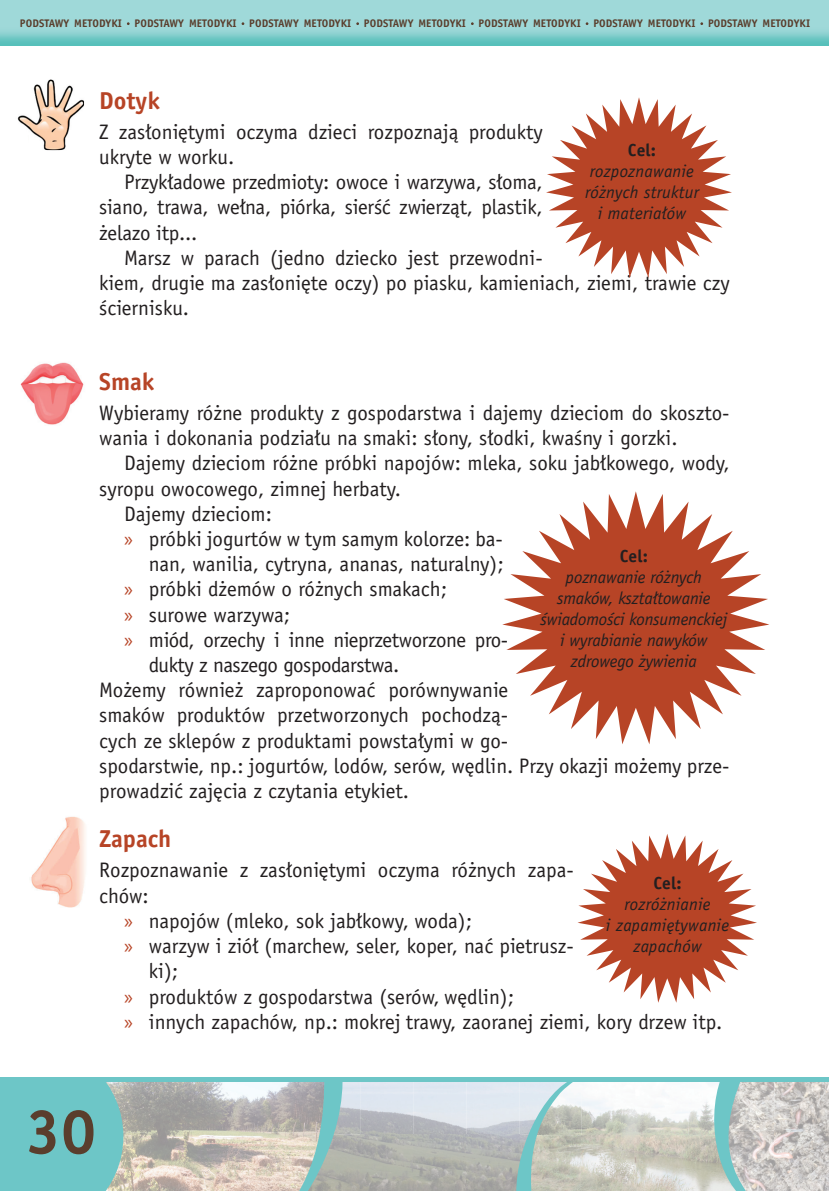
<style>
.page{position:relative;width:829px;height:1191px;background:#fff}
.page>*{position:absolute;margin:0;border:0;box-sizing:border-box;transform-origin:0 0}
.t1{font:700 63px "Officina San PL";color:#5a3e2d}
.t2{font:700 24.5px "Officina San PL";color:#b74426}
.t3{font:21px/25.2px "Officina San PL";color:#231f20}
.t4{font:21px "Officina San PL";letter-spacing:-.02em;color:#231f20}
.t5{font:italic 17.5px/21px "Officina San PL";letter-spacing:-.01em;color:#231f20;text-align:center}
.t6{font:italic 17.5px/21px "Officina San PL";letter-spacing:.01em;color:#231f20;text-align:center}
.t7{font:700 17.5px "Officina San PL";letter-spacing:.01em;color:#231f20}
.t8{font:700 11.03px "Officina San PL";letter-spacing:.01em;color:#5a3e2d}
.s1{font-family:"Myriad Pro";color:#b74426}
</style>
<div class="page">
<img style="left:0;top:0;width:828px;height:46px">
<img style="left:770px;top:1081px;width:4px;height:110px">
<img style="left:774px;top:1081px;width:54px;height:110px">
<img style="left:342px;top:1081px;width:169px;height:53px">
<img style="left:342px;top:1134px;width:169px;height:57px">
<img style="left:123px;top:1081px;width:122px;height:51px">
<img style="left:123px;top:1132px;width:122px;height:59px">
<img style="left:585px;top:1081px;width:118px;height:54px">
<img style="left:585px;top:1135px;width:118px;height:56px">
<svg style="left:703px;top:1081px;width:67px;height:110px"></svg>
<svg style="left:511px;top:1081px;width:74px;height:110px"></svg>
<svg style="left:245px;top:1081px;width:97px;height:110px"></svg>
<div style="left:0;top:1076px;width:828px;height:5px;background:#6dc6c7"></div>
<div style="left:0;top:1076px;width:123px;height:115px;background:#6dc6c7"></div>
<img style="left:17px;top:80px;width:67px;height:70px">
<img style="left:546px;top:97px;width:185px;height:178px">
<img style="left:20px;top:362px;width:64px;height:63px">
<img style="left:502px;top:491px;width:267px;height:253px">
<img style="left:31px;top:816px;width:55px;height:92px">
<img style="left:577px;top:834px;width:179px;height:168px">
<p class="t8" style="left:20px;top:17px;width:791px">PODSTAWY METODYKI PODSTAWY METODYKI PODSTAWY METODYKI PODSTAWY METODYKI PODSTAWY METODYKI PODSTAWY METODYKI PODSTAWY METODYKI</p>
<p class="t2" style="left:99px;top:85px;width:62px">Dotyk</p>
<p class="t3" style="left:99px;top:119px;width:445px">Z zasłoniętymi oczyma dzieci rozpoznają produkty ukryte w worku.</p>
<p class="t3" style="left:99px;top:169px;width:445px;text-align:justify;text-indent:25px">Przykładowe przedmioty: owoce i warzywa, słoma, siano, trawa, wełna, piórka, sierść zwierząt, plastik, żelazo itp...</p>
<p class="t3" style="left:99px;top:245px;width:631px;text-indent:25px">Marsz w parach (jedno dziecko jest przewodni-<br>kiem, drugie ma zasłonięte oczy) po piasku, kamieniach, ziemi, trawie czy ściernisku.</p>
<p class="t7" style="left:627px;top:139px;width:30px">Cel:</p>
<p class="t6" style="left:585px;top:161px;width:115px">rozpoznawanie różnych struktur i materiałów</p>
<p class="t2" style="left:99px;top:366px;width:57px">Smak</p>
<p class="t3" style="left:99px;top:400px;width:631px">Wybieramy różne produkty z gospodarstwa i dajemy dzieciom do skoszto&shy;wania i dokonania podziału na smaki: słony, słodki, kwaśny i gorzki.</p>
<p class="t3" style="left:124px;top:450px;width:607px">Dajemy dzieciom różne próbki napojów: mleka, soku jabłkowego, wody,</p>
<p class="t3" style="left:99px;top:476px;width:303px">syropu owocowego, zimnej herbaty.</p>
<p class="t3" style="left:124px;top:501px;width:149px">Dajemy dzieciom:</p>
<p class="t3" style="left:124px;top:526px;width:380px"><span class="s1">»</span> próbki jogurtów w tym samym kolorze: ba-</p>
<p class="t3" style="left:149px;top:551px;width:356px">nan, wanilia, cytryna, ananas, naturalny);</p>
<p class="t3" style="left:124px;top:576px;width:324px"><span class="s1">»</span> próbki dżemów o różnych smakach;</p>
<p class="t3" style="left:124px;top:602px;width:167px"><span class="s1">»</span> surowe warzywa;</p>
<p class="t4" style="left:124px;top:627px;width:385px"><span class="s1">»</span> miód, orzechy i inne nieprzetworzone pro-</p>
<p class="t4" style="left:149px;top:652px;width:252px">dukty z naszego gospodarstwa.</p>
<p class="t3" style="left:99px;top:677px;width:410px">Możemy również zaproponować porównywanie</p>
<p class="t3" style="left:99px;top:702px;width:410px">smaków produktów przetworzonych pochodzą-</p>
<p class="t3" style="left:99px;top:728px;width:410px">cych ze sklepów z produktami powstałymi w go-</p>
<p class="t3" style="left:99px;top:753px;width:631px">spodarstwie, np.: jogurtów, lodów, serów, wędlin. Przy okazji możemy prze-</p>
<p class="t3" style="left:99px;top:778px;width:311px">prowadzić zajęcia z czytania etykiet.</p>
<p class="t2" style="left:99px;top:823px;width:74px">Zapach</p>
<p class="t3" style="left:99px;top:857px;width:476px">Rozpoznawanie z zasłoniętymi oczyma różnych zapa-</p>
<p class="t3" style="left:99px;top:883px;width:51px">chów:</p>
<p class="t3" style="left:124px;top:908px;width:349px"><span class="s1">»</span> napojów (mleko, sok jabłkowy, woda);</p>
<p class="t3" style="left:124px;top:933px;width:451px"><span class="s1">»</span> warzyw i ziół (marchew, seler, koper, nać pietrusz-</p>
<p class="t3" style="left:149px;top:958px;width:31px">ki);</p>
<p class="t3" style="left:124px;top:983px;width:391px"><span class="s1">»</span> produktów z gospodarstwa (serów, wędlin);</p>
<p class="t3" style="left:124px;top:1009px;width:599px"><span class="s1">»</span> innych zapachów, np.: mokrej trawy, zaoranej ziemi, kory drzew itp.</p>
<p class="t7" style="left:619px;top:545px;width:30px">Cel:</p>
<p class="t5" style="left:540px;top:567px;width:188px">poznawanie różnych smaków, kształtowanie świadomości konsumenckiej i wyrabianie nawyków zdrowego żywienia</p>
<p class="t7" style="left:653px;top:872px;width:30px">Cel:</p>
<p class="t6" style="left:606px;top:893px;width:125px">rozróżnianie<br>i zapamiętywanie zapachów</p>
<h1 class="t1" style="left:26px;top:1092px;width:72px">30</h1>
</div>
